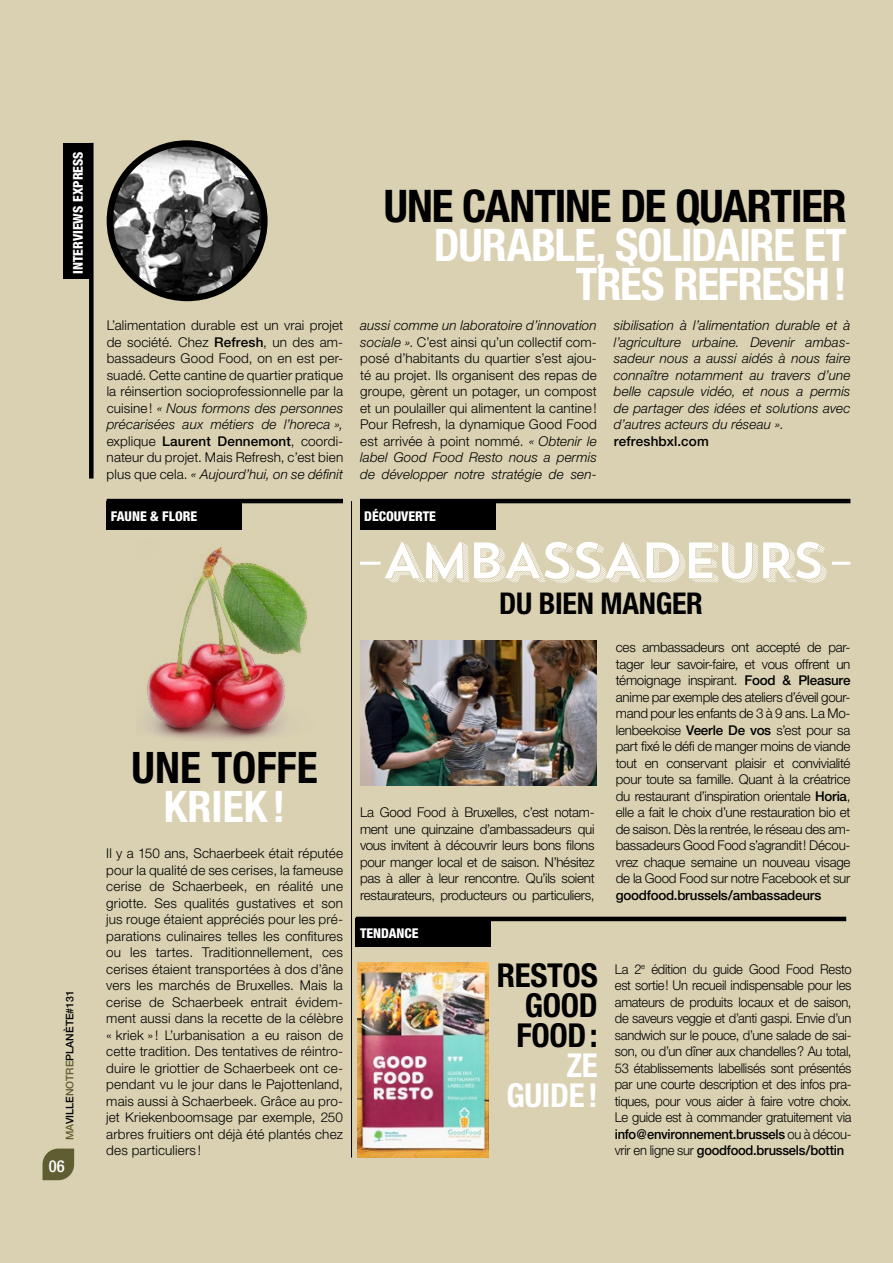
<style>
.page{position:relative;width:893px;height:1263px;background:#dad1b2}
.page>*{position:absolute;margin:0;border:0;box-sizing:border-box;transform-origin:0 0}
.t1{font:51px "Trend Sans Four";letter-spacing:-.105em;color:#fff}
.t2{font:700 condensed 45px/39px "Helvetica Neue";letter-spacing:-.025em;color:#fff;text-align:right}
.t3{font:700 condensed 45px "Helvetica Neue";letter-spacing:-.025em;color:#000}
.t4{font:700 condensed 43.5px "Helvetica Neue";color:#000}
.t5{font:700 condensed 43.5px "Helvetica Neue";color:#fff}
.t6{font:700 condensed 33px/30px "Helvetica Neue";letter-spacing:-.01em;color:#000;text-align:justify}
.t7{font:700 condensed 33px/30px "Helvetica Neue";letter-spacing:-.01em;color:#fff;text-align:right}
.t8{font:700 condensed 30px "Helvetica Neue";letter-spacing:-.01em;color:#000}
.t9{font:500 condensed 16.5px "Helvetica Neue";color:#fff}
.t10{font:300 13.5px/16.5px "Helvetica Neue";letter-spacing:-.015em;color:#000;text-align:justify}
.t11{font:300 13.5px/16.5px "Helvetica Neue";letter-spacing:-.015em;color:#000;text-align:justify;scale:.96 1}
.t12{font:italic 300 13.5px/16.5px "Helvetica Neue";letter-spacing:.01em;color:#000}
.t13{font:800 condensed 13.5px "Helvetica Neue";color:#fff}
.t14{font:500 13.5px "Helvetica Neue";letter-spacing:-.015em;color:#000}
.t15{font:500 10.5px "Helvetica Neue";color:#000}
.s1{color:#5f5e32}
.s2{font-weight:500}
.s3{font-style:italic}
.s4{font-style:normal}
.s5{font-weight:500;font-style:normal}
</style>
<div class="page">
<div style="left:360px;top:501px;width:135px;height:28px;background:#000"></div>
<hr style="left:360px;top:499px;width:490px;height:4px;background:#000">
<hr style="left:351px;top:501px;width:1px;height:656px;background:#000">
<div style="left:63px;top:143px;width:28px;height:135px;background:#000"></div>
<div style="left:89px;top:143px;width:5px;height:335px;background:#000"></div>
<hr style="left:107px;top:499px;width:236px;height:4px;background:#000">
<svg style="left:43px;top:1148px;width:31px;height:32px"></svg>
<img style="left:360px;top:640px;width:237px;height:145px">
<hr style="left:360px;top:562px;width:21px;height:3px;background:#fff">
<hr style="left:832px;top:562px;width:18px;height:3px;background:#fff">
<div style="left:107px;top:501px;width:135px;height:28px;background:#000"></div>
<div style="left:356px;top:919px;width:135px;height:28px;background:#000"></div>
<hr style="left:356px;top:917px;width:490px;height:4px;background:#000">
<img style="left:147px;top:547px;width:161px;height:193px">
<img style="left:110px;top:144px;width:154px;height:154px;border-radius:77px">
<div style="left:107px;top:140px;width:161px;height:161px;border:6px solid #000;border-radius:50%"></div>
<img style="left:358px;top:962px;width:131px;height:195px">
<p class="t13" style="left:70px;top:274px;width:124px;rotate:-90deg">INTERVIEWS EXPRESS</p>
<p class="t15" style="left:63px;top:1140px;width:151px;rotate:-90deg"><span class="s1">MA</span>VILLE<span class="s1">NOTRE</span>PLANÈTE#131</p>
<p class="t9" style="left:49px;top:1156px;width:17px">06</p>
<h2 class="t3" style="left:384px;top:178px;width:465px">UNE CANTINE DE QUARTIER</h2>
<h2 class="t2" style="left:434px;top:225px;width:414px">DURABLE, SOLIDAIRE ET<br>TRÈS REFRESH!</h2>
<p class="t10" style="left:107px;top:317px;width:238px">L’alimentation durable est un vrai projet de société. Chez <span class="s2">Refresh</span>, un des am&shy;bassadeurs Good Food, on en est per&shy;suadé. Cette cantine de quartier pratique la réinsertion socioprofessionnelle par la cuisine! <span class="s3">« Nous formons des personnes précarisées aux métiers de l’horeca », </span>explique <span class="s2">Laurent Dennemont</span>, coordi&shy;nateur du projet. Mais Refresh, c’est bien plus que cela. <span class="s3">« Aujourd’hui, on se définit</span></p>
<p class="t10" style="left:360px;top:317px;width:238px"><span class="s3">aussi comme un laboratoire d’innovation sociale »</span>. C’est ainsi qu’un collectif com&shy;posé d’habitants du quartier s’est ajou&shy;té au projet. Ils organisent des repas de groupe, gèrent un potager, un compost et un poulailler qui alimentent la cantine!<br>Pour Refresh, la dynamique Good Food est arrivée à point nommé. <span class="s3">« Obtenir le label Good Food Resto nous a permis de développer notre stratégie de sen-</span></p>
<p class="t12" style="left:614px;top:317px;width:238px">sibilisation à l’alimentation durable et à l’agriculture urbaine. Devenir ambas&shy;sadeur nous a aussi aidés à nous faire connaître notamment au travers d’une belle capsule vidéo, et nous a permis de partager des idées et solutions avec d’autres acteurs du réseau »<span class="s4">. </span><span class="s5">refreshbxl.com</span></p>
<p class="t13" style="left:111px;top:507px;width:88px">FAUNE &amp; FLORE</p>
<h3 class="t4" style="left:132px;top:741px;width:188px">UNE TOFFE</h3>
<h3 class="t5" style="left:164px;top:780px;width:123px">KRIEK!</h3>
<p class="t10" style="left:106px;top:845px;width:238px">Il y a 150 ans, Schaerbeek était réputée pour la qualité de ses cerises, la fameuse cerise de Schaerbeek, en réalité une griotte. Ses qualités gustatives et son jus rouge étaient appréciés pour les pré&shy;parations culinaires telles les confitures ou les tartes. Traditionnellement, ces cerises étaient transportées à dos d’âne vers les marchés de Bruxelles. Mais la cerise de Schaerbeek entrait évidem&shy;ment aussi dans la recette de la célèbre « kriek » ! L’urbanisation a eu raison de cette tradition. Des tentatives de réintro&shy;duire le griottier de Schaerbeek ont ce&shy;pendant vu le jour dans le Pajottenland, mais aussi à Schaerbeek. Grâce au pro&shy;jet Kriekenboomsage par exemple, 250 arbres fruitiers ont déjà été plantés chez des particuliers !</p>
<p class="t13" style="left:364px;top:507px;width:73px">DÉCOUVERTE</p>
<h1 class="t1" style="left:380px;top:528px;width:448px">AMBASSADEURS</h1>
<h3 class="t8" style="left:499px;top:585px;width:205px">DU BIEN MANGER</h3>
<p class="t10" style="left:360px;top:804px;width:236px">La Good Food à Bruxelles, c’est notam&shy;ment une quinzaine d’ambassadeurs qui vous invitent à découvrir leurs bons filons pour manger local et de saison. N’hésitez pas à aller à leur rencontre. Qu’ils soient restaurateurs, producteurs ou particuliers,</p>
<p class="t13" style="left:360px;top:925px;width:60px">TENDANCE</p>
<h3 class="t6" style="left:516px;top:959px;width:83px;text-indent:-20px">RESTOS GOOD FOOD:</h3>
<h3 class="t7" style="left:506px;top:1049px;width:93px">ZE<br>GUIDE!</h3>
<p class="t10" style="left:616px;top:639px;width:236px">ces ambassadeurs ont accepté de par&shy;tager leur savoir-faire, et vous offrent un témoignage inspirant. <span class="s2">Food &amp; Pleasure </span>anime par exemple des ateliers d’éveil gour&shy;mand pour les enfants de 3 à 9 ans. La Mo&shy;lenbeekoise <span class="s2">Veerle De vos</span> s’est pour sa part fixé le défi de manger moins de viande tout en conservant plaisir et convivialité pour toute sa famille. Quant à la créatrice du restaurant d’inspiration orientale <span class="s2">Horia</span>, elle a fait le choix d’une restauration bio et de saison. Dès la rentrée, le réseau des am&shy;bassadeurs Good Food s’agrandit! Décou&shy;vrez chaque semaine un nouveau visage de la Good Food sur notre Facebook et sur</p>
<p class="t14" style="left:616px;top:887px;width:207px">goodfood.brussels/ambassadeurs</p>
<p class="t11" style="left:615px;top:960px;width:248px">La 2<sup>e</sup> édition du guide Good Food Resto est sortie! Un recueil indispensable pour les amateurs de produits locaux et de saison, de saveurs veggie et d’anti gaspi. Envie d’un sandwich sur le pouce, d’une salade de sai&shy;son, ou d’un dîner aux chandelles? Au total, 53 établissements labellisés sont présentés par une courte description et des infos pra&shy;tiques, pour vous aider à faire votre choix.<br>Le guide est à commander gratuitement via <span class="s2">info@environnement.brussels</span> ou à décou&shy;vrir en ligne sur <span class="s2">goodfood.brussels/bottin</span></p>
</div>
